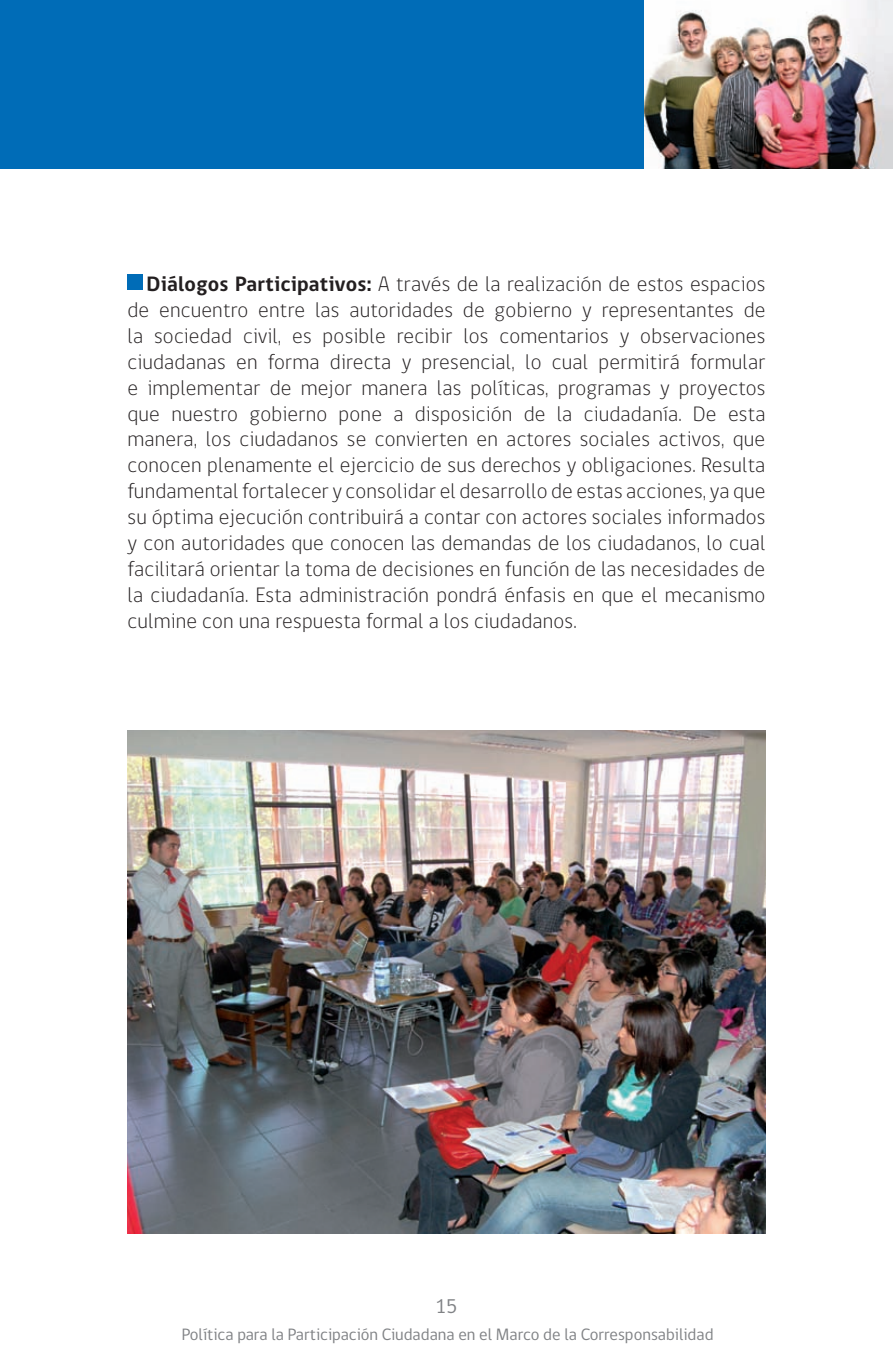
<style>
.page{position:relative;width:893px;height:1372px;background:#fff}
.page>*{position:absolute;margin:0;border:0;box-sizing:border-box;transform-origin:0 0}
.t1{font:300 21.38px/25.9px "gob CL";letter-spacing:.01em;color:#231f20;text-align:justify}
.t2{font:20.25px "gob CL";color:#808285}
.t3{font:16.88px "gob CL";color:#808285}
.s1{font-weight:700}
</style>
<div class="page">
<div style="left:0;top:0;width:892px;height:168px;background:#006cb7"></div>
<img style="left:644px;top:0;width:249px;height:168px">
<div style="left:128px;top:274px;width:15px;height:15px;background:#006cb7"></div>
<img style="left:128px;top:730px;width:637px;height:502px">
<p class="t1" style="left:128px;top:271px;width:639px;text-indent:19px"><span class="s1">Diálogos Participativos:</span> A través de la realización de estos espacios de encuentro entre las autoridades de gobierno y representantes de la sociedad civil, es posible recibir los comentarios y observaciones ciudadanas en forma directa y presencial, lo cual permitirá formular e implementar de mejor manera las políticas, programas y proyectos que nuestro gobierno pone a disposición de la ciudadanía. De esta manera, los ciudadanos se convierten en actores sociales activos, que conocen plenamente el ejercicio de sus derechos y obligaciones. Resulta fundamental fortalecer y consolidar el desarrollo de estas acciones, ya que su óptima ejecución contribuirá a contar con actores sociales informados y con autoridades que conocen las demandas de los ciudadanos, lo cual facilitará orientar la toma de decisiones en función de las necesidades de la ciudadanía. Esta administración pondrá énfasis en que el mecanismo culmine con una respuesta formal a los ciudadanos.</p>
<p class="t2" style="left:436px;top:1292px;width:23px">15</p>
<p class="t3" style="left:182px;top:1322px;width:533px">Política para la Participación Ciudadana en el Marco de la Corresponsabilidad</p>
</div>
